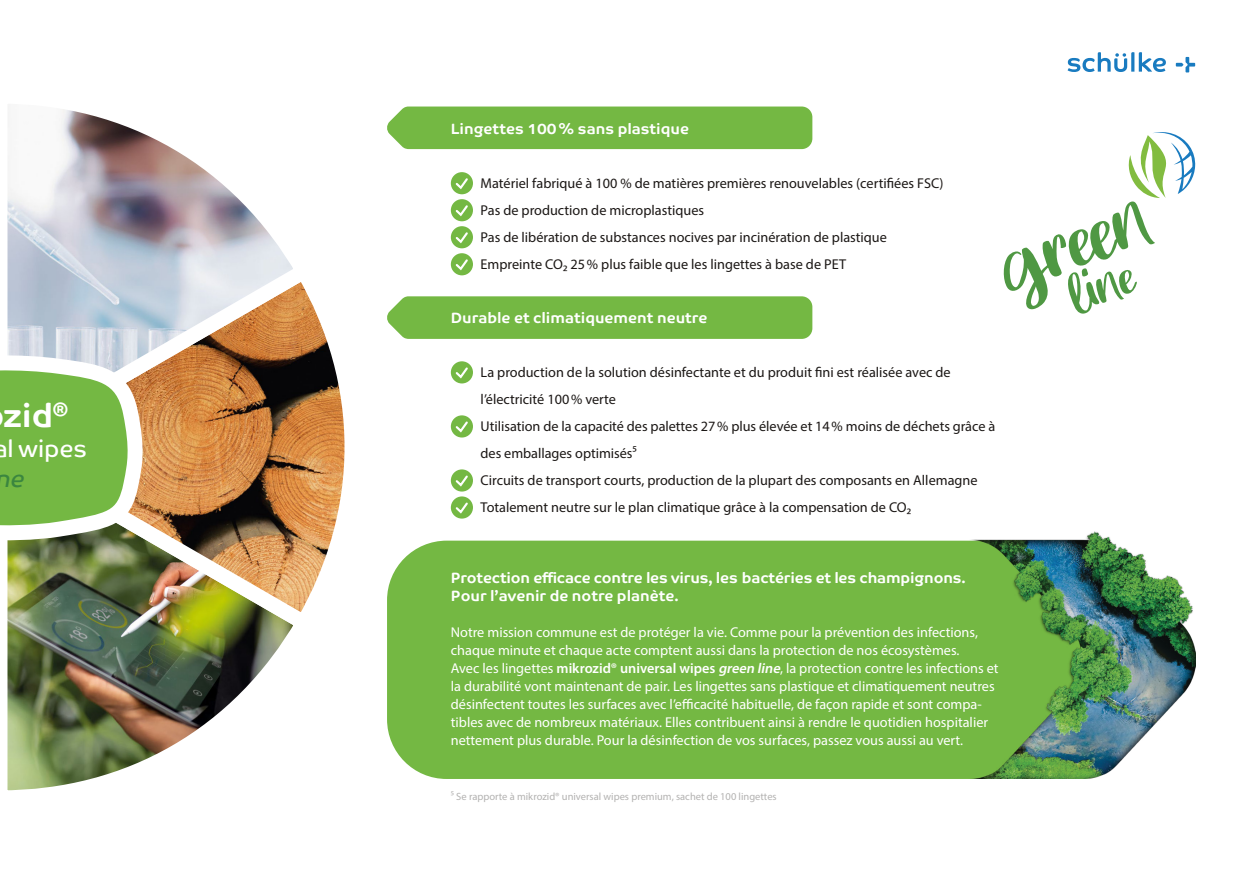
<style>
.page{position:relative;width:1255px;height:894px;background:#fff}
.page>*{position:absolute;margin:0;border:0;box-sizing:border-box;transform-origin:0 0}
.t1{font:700 33px "Co Text";color:#fff}
.t2{font:24px "Co Text";letter-spacing:-.01em;color:#fff}
.t3{font:italic 24px "Co Text";color:#3b863f}
.t4{font:700 15px/18px "Co Text";color:#fff}
.t5{font:14.25px/18px "Myriad Pro";color:#fff}
.t6{font:14.25px/27px "Myriad Pro";color:#1b1715}
.t7{font:10.5px "Myriad Pro";color:#b3b2b1}
.s1{font-weight:600}
.s2{font-weight:600;font-style:italic}
</style>
<div class="page">
<svg style="left:1067px;top:52px;width:128px;height:20px"></svg>
<div style="left:387px;top:540px;width:809px;height:238px;background:#74b843"></div>
<img style="left:967px;top:531px;width:228px;height:247px">
<div style="left:387px;top:106px;width:425px;height:43px;background:#74b843"></div>
<div style="left:387px;top:296px;width:425px;height:43px;background:#74b843"></div>
<svg style="left:451px;top:172px;width:22px;height:22px"></svg>
<svg style="left:454px;top:176px;width:16px;height:15px"></svg>
<svg style="left:451px;top:199px;width:22px;height:22px"></svg>
<svg style="left:454px;top:203px;width:16px;height:15px"></svg>
<div style="left:451px;top:226px;width:22px;height:22px;background:#74b843;border-radius:50%"></div>
<svg style="left:455px;top:232px;width:13px;height:12px"></svg>
<div style="left:451px;top:253px;width:22px;height:22px;background:#74b843;border-radius:50%"></div>
<svg style="left:455px;top:259px;width:13px;height:12px"></svg>
<div style="left:451px;top:361px;width:22px;height:22px;background:#74b843;border-radius:50%"></div>
<svg style="left:455px;top:367px;width:13px;height:12px"></svg>
<div style="left:451px;top:415px;width:22px;height:22px;background:#74b843;border-radius:50%"></div>
<svg style="left:455px;top:421px;width:13px;height:12px"></svg>
<div style="left:451px;top:469px;width:22px;height:22px;background:#74b843;border-radius:50%"></div>
<svg style="left:455px;top:475px;width:13px;height:12px"></svg>
<div style="left:451px;top:496px;width:22px;height:22px;background:#74b843;border-radius:50%"></div>
<svg style="left:455px;top:502px;width:13px;height:12px"></svg>
<svg style="left:156px;top:642px;width:127px;height:113px"></svg>
<img style="left:156px;top:333px;width:189px;height:309px">
<svg style="left:156px;top:139px;width:168px;height:328px"></svg>
<img style="left:0;top:106px;width:156px;height:685px">
<svg style="left:1003px;top:132px;width:192px;height:182px"></svg>
<h1 class="t1" style="left:4px;top:401px;width:66px">zid<sup>®</sup></h1>
<h2 class="t2" style="left:7px;top:438px;width:81px">l wipes</h2>
<h2 class="t3" style="left:-6px;top:468px;width:35px">ne</h2>
<p class="t4" style="left:451px;top:121px;width:240px">Lingettes 100% sans plastique</p>
<p class="t6" style="left:480px;top:171px;width:464px">Matériel fabriqué à 100 % de matières premières renouvelables (certifiées FSC)<br>Pas de production de microplastiques<br>Pas de libération de substances nocives par incinération de plastique Empreinte CO₂ 25% plus faible que les lingettes à base de PET</p>
<p class="t4" style="left:451px;top:310px;width:258px">Durable et climatiquement neutre</p>
<p class="t6" style="left:480px;top:360px;width:516px">La production de la solution désinfectante et du produit fini est réalisée avec de l’électricité 100% verte<br>Utilisation de la capacité des palettes 27% plus élevée et 14% moins de déchets grâce à des emballages optimisés⁵<br>Circuits de transport courts, production de la plupart des composants en Allemagne Totalement neutre sur le plan climatique grâce à la compensation de CO₂</p>
<p class="t4" style="left:451px;top:569px;width:516px">Protection efficace contre les virus, les bactéries et les champignons.<br>Pour l’avenir de notre planète.</p>
<p class="t5" style="left:451px;top:624px;width:549px">Notre mission commune est de protéger la vie. Comme pour la prévention des infections, chaque minute et chaque acte comptent aussi dans la protection de nos écosystèmes.<br>Avec les lingettes <span class="s1">mikrozid® universal wipes</span> <span class="s2">greenline</span>, la protection contre les infections et la durabilité vont maintenant de pair. Les lingettes sans plastique et climatiquement neutres désinfectent toutes les surfaces avec l’efficacité habituelle, de façon rapide et sont compa&shy;tibles avec de nombreux matériaux. Elles contribuent ainsi à rendre le quotidien hospitalier nettement plus durable. Pour la désinfection de vos surfaces, passez vous aussi au vert.</p>
<p class="t7" style="left:451px;top:791px;width:327px">⁵ Se rapporte à mikrozid® universal wipes premium, sachet de 100 lingettes</p>
</div>
